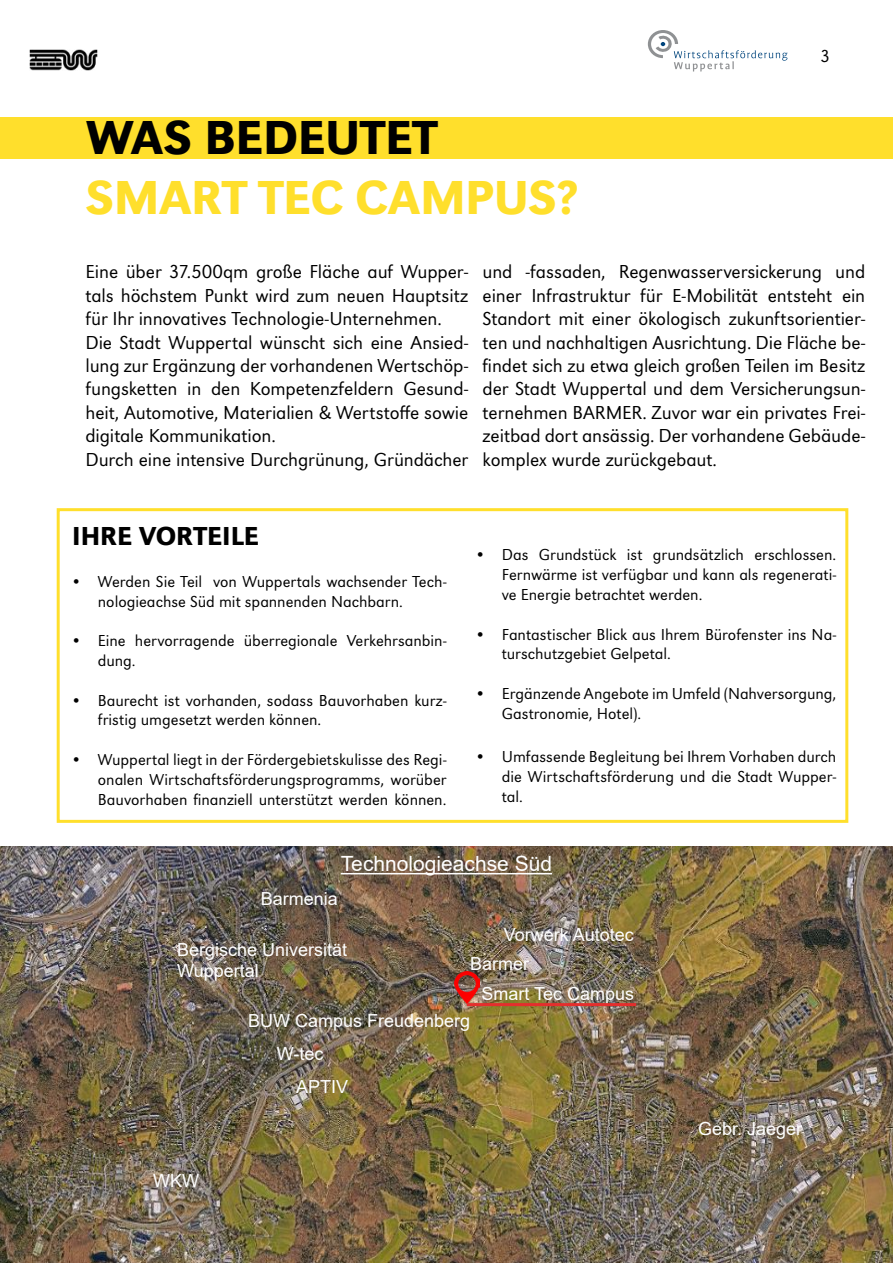
<style>
.page{position:relative;width:893px;height:1263px;background:#fff}
.page>*{position:absolute;margin:0;border:0;box-sizing:border-box;transform-origin:0 0}
.t1{font:500 49.5px "URW Grotesk";letter-spacing:-.005em;color:#ffdf2c}
.t2{font:500 49.5px "URW Grotesk";letter-spacing:-.005em;color:#000}
.t3{font:500 27px "URW Grotesk";color:#000}
.t4{font:21px "Arial";color:#fff}
.t5{font:300 19.5px/23.4px "URW Grotesk";letter-spacing:-.005em;color:#000}
.t6{font:18px/28.5px "Arial";color:#fff}
.t7{font:300 18px "URW Grotesk";color:#000}
.t8{font:300 16.5px/19.8px "URW Grotesk";color:#000}
</style>
<div class="page">
<div style="left:0;top:117px;width:893px;height:41px;background:#ffdf2c"></div>
<div style="left:57px;top:508px;width:791px;height:315px;border:3px solid #ffdf2c"></div>
<svg style="left:648px;top:30px;width:139px;height:42px"></svg>
<img style="left:30px;top:49px;width:68px;height:22px">
<img style="left:0;top:846px;width:893px;height:417px">
<hr style="left:341px;top:873px;width:211px;height:1px;background:#fff">
<img style="left:454px;top:972px;width:26px;height:31px">
<hr style="left:467px;top:1003px;width:169px;height:3px;background:#e42e2d">
<h1 class="t2" style="left:86px;top:109px;width:353px">WAS BEDEUTET</h1>
<h1 class="t1" style="left:86px;top:168px;width:494px">SMART TEC CAMPUS?</h1>
<p class="t7" style="left:821px;top:46px;width:11px">3</p>
<p class="t5" style="left:86px;top:260px;width:384px">Eine über 37.500qm große Fläche auf Wupper&shy;tals höchstem Punkt wird zum neuen Hauptsitz für Ihr innovatives Technologie-Unternehmen.<br>Die Stadt Wuppertal wünscht sich eine Ansied&shy;lung zur Ergänzung der vorhandenen Wertschöp&shy;fungsketten in den Kompetenzfeldern Gesund&shy;heit, Automotive, Materialien &amp; Wertstoffe sowie digitale Kommunikation.<br>Durch eine intensive Durchgrünung, Gründächer</p>
<p class="t5" style="left:483px;top:260px;width:384px;text-align:justify">und -fassaden, Regenwasserversickerung und einer Infrastruktur für E-Mobilität entsteht ein Standort mit einer ökologisch zukunftsorientier&shy;ten und nachhaltigen Ausrichtung. Die Fläche be&shy;findet sich zu etwa gleich großen Teilen im Besitz der Stadt Wuppertal und dem Versicherungsun&shy;ternehmen BARMER. Zuvor war ein privates Frei&shy;zeitbad dort ansässig. Der vorhandene Gebäude&shy;komplex wurde zurückgebaut.</p>
<h2 class="t3" style="left:72px;top:520px;width:188px">IHRE VORTEILE</h2>
<p class="t8" style="left:98px;top:571px;width:350px;text-indent:-27px">• Werden Sie Teil von Wuppertals wachsender Tech&shy;nologieachse Süd mit spannenden Nachbarn.</p>
<p class="t8" style="left:98px;top:631px;width:350px;text-indent:-27px">• Eine hervorragende überregionale Verkehrsanbin&shy;dung.</p>
<p class="t8" style="left:98px;top:690px;width:350px;text-indent:-27px">• Baurecht ist vorhanden, sodass Bauvorhaben kurz&shy;fristig umgesetzt werden können.</p>
<p class="t8" style="left:98px;top:750px;width:350px;text-align:justify;text-indent:-27px">• Wuppertal liegt in der Fördergebietskulisse des Regi&shy;onalen Wirtschaftsförderungsprogramms, worüber Bauvorhaben finanziell unterstützt werden können.</p>
<p class="t8" style="left:502px;top:545px;width:336px;text-align:justify;text-indent:-27px">• Das Grundstück ist grundsätzlich erschlossen.<br>Fernwärme ist verfügbar und kann als regenerati&shy;ve Energie betrachtet werden.</p>
<p class="t8" style="left:502px;top:624px;width:336px;text-indent:-27px">• Fantastischer Blick aus Ihrem Bürofenster ins Na&shy;turschutzgebiet Gelpetal.</p>
<p class="t8" style="left:502px;top:684px;width:336px;text-indent:-27px">• Ergänzende Angebote im Umfeld (Nahversorgung,<br>Gastronomie, Hotel).</p>
<p class="t8" style="left:502px;top:747px;width:336px;text-align:justify;text-indent:-27px">• Umfassende Begleitung bei Ihrem Vorhaben durch die Wirtschaftsförderung und die Stadt Wupper&shy;tal.</p>
<p class="t4" style="left:341px;top:850px;width:213px">Technologieachse Süd</p>
<p class="t6" style="left:261px;top:884px;width:79px">Barmenia</p>
<p class="t6" style="left:177px;top:938px;width:172px;line-height:21.6px">Bergische Universität<br>Wuppertal</p>
<p class="t6" style="left:248px;top:1007px;width:224px">BUW Campus Freudenberg</p>
<p class="t6" style="left:277px;top:1040px;width:48px">W-tec</p>
<p class="t6" style="left:296px;top:1072px;width:54px">APTIV</p>
<p class="t6" style="left:470px;top:920px;width:165px;text-indent:34px">Vorwerk Autotec<br>Barmer</p>
<p class="t6" style="left:482px;top:980px;width:154px">Smart Tec Campus</p>
<p class="t6" style="left:153px;top:1166px;width:47px">WKW</p>
<p class="t6" style="left:698px;top:1115px;width:106px">Gebr. Jaeger</p>
</div>
